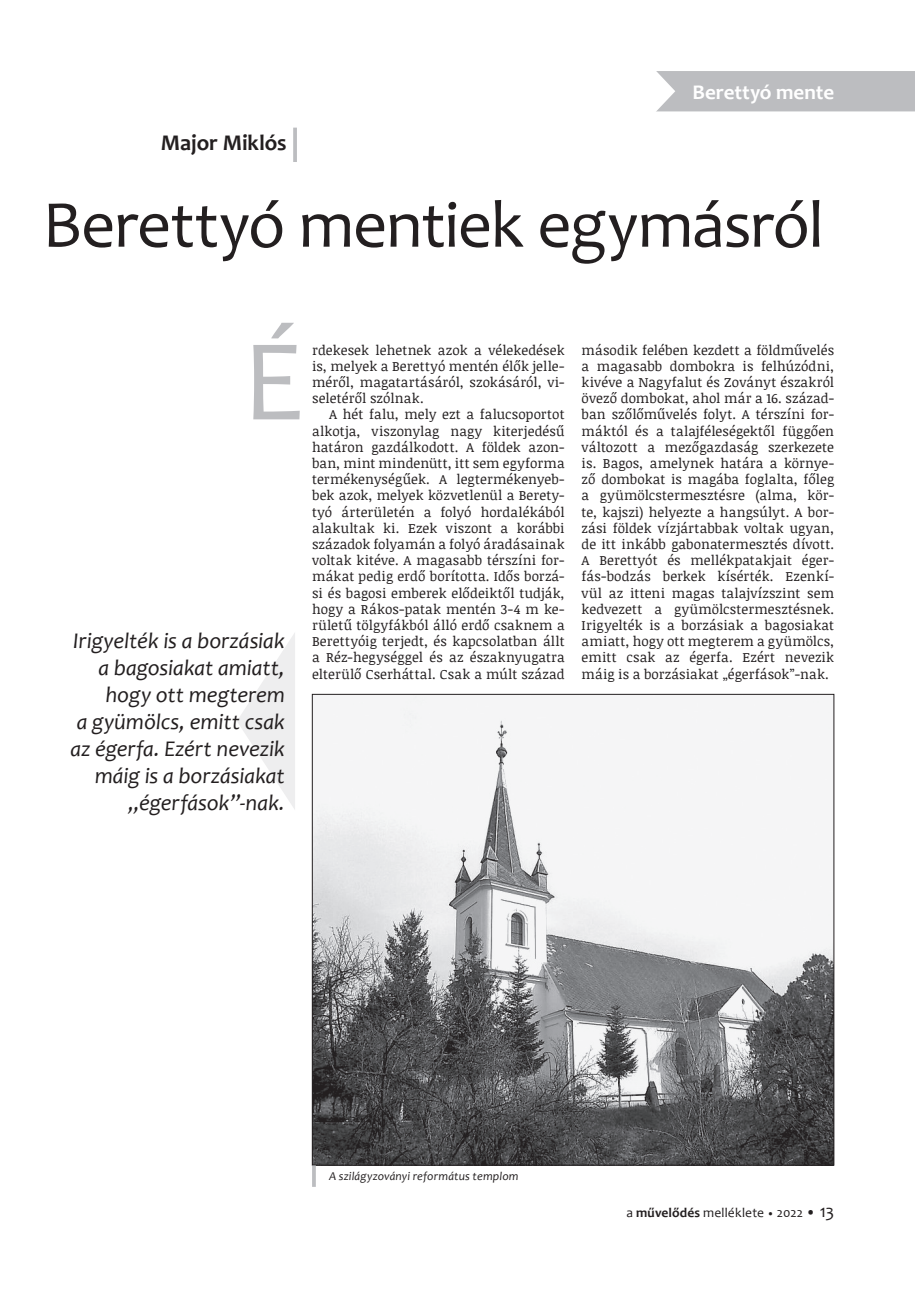
<style>
.page{position:relative;width:915px;height:1306px;background:#fff}
.page>*{position:absolute;margin:0;border:0;box-sizing:border-box;transform-origin:0 0}
.t1{font:117px "Candara";color:#bcbdc0}
.t2{font:67.5px "Candara";letter-spacing:-.02em;color:#231f20}
.t3{font:italic 22.5px/27px "Candara";letter-spacing:-.005em;color:#231f20;text-align:right}
.t4{font:700 22.5px "Candara";letter-spacing:-.005em;color:#231f20}
.t5{font:700 21px "Candara";color:#fff}
.t6{font:13.5px/16.2px "Noticia Text";letter-spacing:.01em;color:#231f20;text-align:justify}
.t7{font:13.5px "Candara";letter-spacing:.01em;color:#231f20}
.t8{font:italic 12px "Candara";letter-spacing:.015em;color:#231f20}
.s1{font-weight:700}
.s2{font-size:10.5px}
.s3{font-size:15px}
.s4{font-size:18px}
</style>
<div class="page">
<div style="left:656px;top:71px;width:258px;height:41px;background:#bcbdc0"></div>
<hr style="left:293px;top:128px;width:4px;height:34px;background:#bcbdc0">
<svg style="left:237px;top:633px;width:58px;height:176px"></svg>
<img style="left:314px;top:696px;width:517px;height:467px">
<hr style="left:312px;top:1165px;width:4px;height:21px;background:#bcbdc0">
<h3 class="t4" style="left:161px;top:129px;width:127px">Major Miklós</h3>
<h3 class="t5" style="left:692px;top:79px;width:143px">Berettyó mente</h3>
<h2 class="t2" style="left:43px;top:182px;width:782px">Berettyó mentiek egymásról</h2>
<h1 class="t1" style="left:242px;top:308px;width:62px">É</h1>
<h3 class="t3" style="left:70px;top:627px;width:216px">Irigyelték is a borzásiak a bagosiakat amiatt, hogy ott megterem<br>a gyümölcs, emitt csak az égerfa. Ezért nevezik máig is a borzásiakat „égerfások”-nak.</h3>
<p class="t6" style="left:312px;top:341px;width:254px">rdekesek lehetnek azok a vélekedések is, melyek a Berettyó mentén élők jelle&shy;méről, magatartásáról, szokásáról, vi&shy;seletéről szólnak.</p>
<p class="t6" style="left:312px;top:406px;width:254px;text-indent:17px">A hét falu, mely ezt a falucsoportot alkotja, viszonylag nagy kiterjedésű határon gazdálkodott. A földek azon&shy;ban, mint mindenütt, itt sem egyforma termékenységűek. A legtermékenyeb&shy;bek azok, melyek közvetlenül a Beret - tyó árterületén a folyó hordalékából alakultak ki. Ezek viszont a korábbi századok folyamán a folyó áradásainak voltak kitéve. A magasabb térszíni for&shy;mákat pedig erdő borította. Idős borzá&shy;si és bagosi emberek elődeiktől tudják, hogy a Rákos-patak mentén 3-4 m ke&shy;rületű tölgyfákból álló erdő csaknem a Berettyóig terjedt, és kapcsolatban állt a Réz-hegységgel és az északnyugatra elterülő Cserháttal. Csak a múlt század</p>
<p class="t6" style="left:581px;top:341px;width:254px">második felében kezdett a földművelés a magasabb dombokra is felhúzódni, kivéve a Nagyfalut és Zoványt északról övező dombokat, ahol már a 16. század&shy;ban szőlőművelés folyt. A térszíni for&shy;máktól és a talajféleségektől függően változott a mezőgazdaság szerkezete is. Bagos, amelynek határa a környe&shy;ző dombokat is magába foglalta, főleg a gyümölcstermesztésre (alma, kör&shy;te, kajszi) helyezte a hangsúlyt. A bor&shy;zási földek vízjártabbak voltak ugyan, de itt inkább gabonatermesztés dívott.<br>A Berettyót és mellékpatakjait éger&shy;fás-bodzás berkek kísérték. Ezenkí&shy;vül az itteni magas talajvízszint sem kedvezett a gyümölcstermesztésnek.<br>Irigyelték is a borzásiak a bagosiakat amiatt, hogy ott megterem a gyümölcs, emitt csak az égerfa. Ezért nevezik máig is a borzásiakat „égerfások”-nak.</p>
<p class="t8" style="left:329px;top:1168px;width:191px">A szilágyzoványi református templom</p>
<p class="t7" style="left:626px;top:1204px;width:209px">a <span class="s1">művelődés</span> melléklete <span class="s2">•</span> 2022 <span class="s3">•</span> <span class="s4">13</span></p>
</div>
